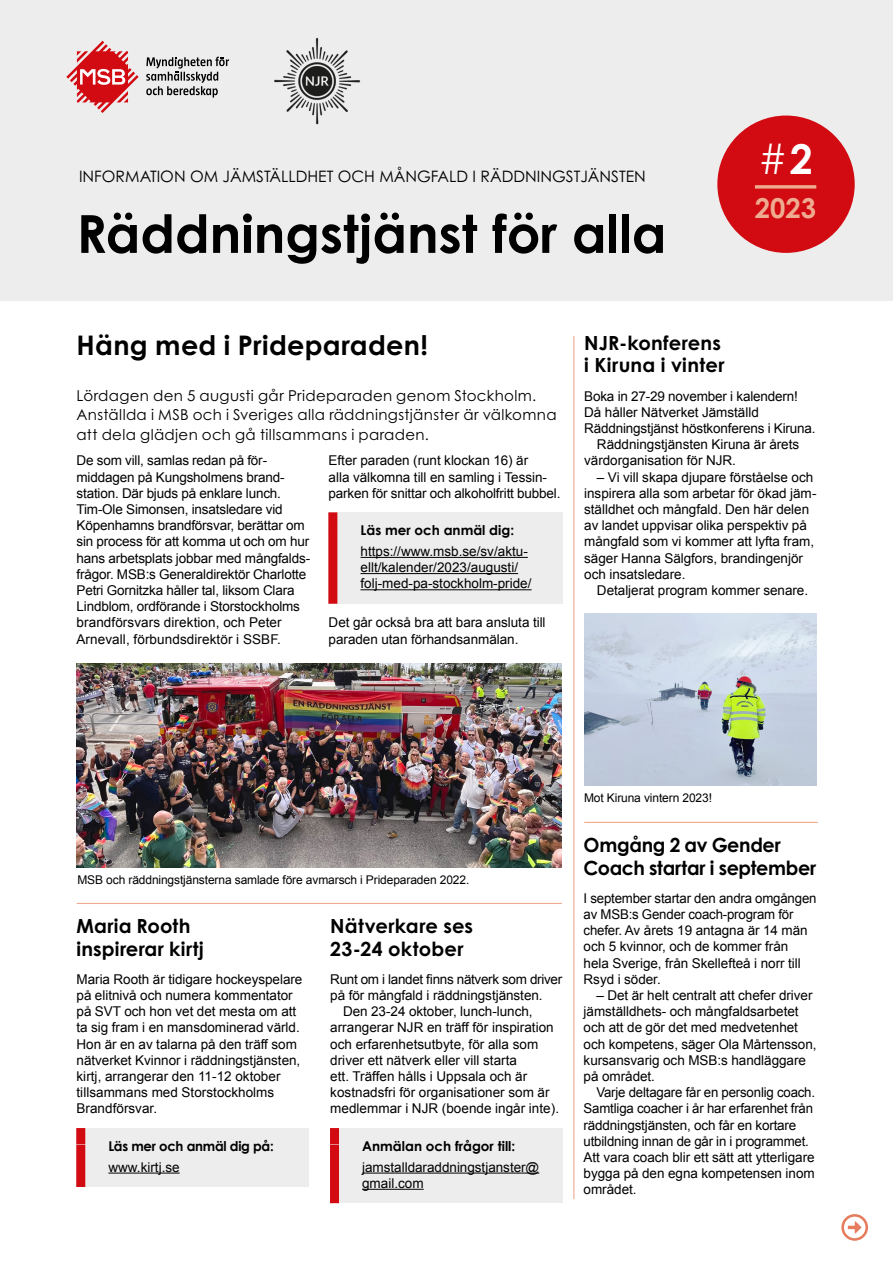
<style>
.page{position:relative;width:893px;height:1263px;background:#fff}
.page>*{position:absolute;margin:0;border:0;box-sizing:border-box;transform-origin:0 0}
.Omslag_Huvudrubrik_H{font:700 52.5px "Century Gothic Pro";color:#000}
.Knapp{font:41.1px "Century Gothic Pro";color:#fff}
.Knapp-2{font:700 27.45px "Century Gothic Pro";color:#efab91}
.Mellanrubrik_H2{font:700 27px "Century Gothic Pro";letter-spacing:.01em;color:#000}
.Underrubrik_H3{font:700 19.5px/22.5px "Century Gothic Pro";letter-spacing:.005em;color:#000}
.Underrubrik_H3-2{font:700 19.5px/22.5px "Century Gothic Pro";letter-spacing:-.02em;color:#000}
.Kategorirubrik{font:15.75px "Century Gothic Pro";color:#000}
.Ingress{font:15px/19.5px "Century Gothic Pro";letter-spacing:.02em;color:#000}
.Brödtext_utan_indrag{font:13.5px/16.2px "Arial";letter-spacing:-.005em;color:#000}
.Brödtext{font:13.5px/16.2px "Arial";letter-spacing:-.005em;color:#000}
.Textavslut{font:13.5px/16.2px "Arial";color:#000}
.Rubrik{font:700 13.5px "Century Gothic";color:#000}
.Rubrik-2{font:700 13.5px "Century Gothic";letter-spacing:-.02em;color:#000}
.Byline{font:12px "Arial";letter-spacing:-.01em;color:#000}
.s1{font-weight:700}
</style>
<div class="page">
<div style="left:0;top:0;width:893px;height:301px;background:#ededed"></div>
<div style="left:717px;top:116px;width:138px;height:137px;background:#d20a11;border-radius:50%"></div>
<svg style="left:755px;top:185px;width:61px;height:4px"></svg>
<img style="left:274px;top:37px;width:87px;height:88px">
<svg style="left:66px;top:41px;width:73px;height:72px"></svg>
<svg style="left:146px;top:57px;width:83px;height:41px"></svg>
<hr style="left:573px;top:336px;width:1px;height:863px;background:#efab91">
<div style="left:329px;top:512px;width:234px;height:26px;background:#ededed"></div>
<div style="left:328px;top:512px;width:9px;height:26px;background:#d20a11"></div>
<div style="left:329px;top:529px;width:234px;height:75px;background:#ededed"></div>
<div style="left:328px;top:529px;width:9px;height:75px;background:#d20a11"></div>
<hr style="left:360px;top:557px;width:168px;height:1px;background:#000">
<hr style="left:360px;top:573px;width:158px;height:1px;background:#000">
<hr style="left:360px;top:589px;width:172px;height:1px;background:#000">
<img style="left:77px;top:663px;width:484px;height:204px">
<div style="left:77px;top:1128px;width:232px;height:26px;background:#ededed"></div>
<div style="left:76px;top:1128px;width:9px;height:26px;background:#d20a11"></div>
<div style="left:77px;top:1144px;width:232px;height:43px;background:#ededed"></div>
<div style="left:76px;top:1144px;width:9px;height:43px;background:#d20a11"></div>
<hr style="left:108px;top:1172px;width:72px;height:1px;background:#000">
<div style="left:330px;top:1128px;width:233px;height:26px;background:#ededed"></div>
<div style="left:330px;top:1128px;width:9px;height:26px;background:#d20a11"></div>
<div style="left:330px;top:1144px;width:233px;height:59px;background:#ededed"></div>
<div style="left:330px;top:1144px;width:9px;height:59px;background:#d20a11"></div>
<hr style="left:362px;top:1172px;width:177px;height:1px;background:#000">
<hr style="left:362px;top:1189px;width:62px;height:1px;background:#000">
<img style="left:584px;top:613px;width:232px;height:172px">
<hr style="left:584px;top:822px;width:234px;height:1px;background:#efab91">
<svg style="left:841px;top:1214px;width:27px;height:27px"></svg>
<hr style="left:77px;top:903px;width:485px;height:1px;background:#efab91">
<h1 class="Kategorirubrik" style="left:79px;top:167px;width:568px">INFORMATION OM JÄMSTÄLLDHET OCH MÅNGFALD I RÄDDNINGSTJÄNSTEN</h1>
<h2 class="Omslag_Huvudrubrik_H" style="left:77px;top:201px;width:591px">Räddningstjänst för alla</h2>
<p class="Knapp" style="left:758px;top:134px;width:56px">#<span class="s1">2</span></p>
<p class="Knapp-2" style="left:755px;top:191px;width:63px">2023</p>
<h3 class="Mellanrubrik_H2" style="left:77px;top:329px;width:353px">Häng med i Prideparaden!</h3>
<p class="Ingress" style="left:77px;top:385px;width:482px">Lördagen den 5 augusti går Prideparaden genom Stockholm.<br>Anställda i MSB och i Sveriges alla räddningstjänster är välkomna att dela glädjen och gå tillsammans i paraden.</p>
<p class="Brödtext_utan_indrag" style="left:77px;top:453px;width:235px">De som vill, samlas redan på för&shy;middagen på Kungsholmens brand&shy;station. Där bjuds på enklare lunch.<br>Tim-Ole Simonsen, insatsledare vid Köpenhamns brandförsvar, berättar om sin process för att komma ut och om hur hans arbetsplats jobbar med mångfalds&shy;frågor. MSB:s Generaldirektör Charlotte Petri Gornitzka håller tal, liksom Clara Lindblom, ordförande i Storstockholms brandförsvars direktion, och Peter Arnevall, förbundsdirektör i SSBF.</p>
<p class="Brödtext_utan_indrag" style="left:329px;top:453px;width:201px">Efter paraden (runt klockan 16) är</p>
<p class="Brödtext_utan_indrag" style="left:329px;top:469px;width:233px">alla välkomna till en samling i Tessin&shy;parken för snittar och alkoholfritt bubbel.</p>
<h4 class="Rubrik" style="left:360px;top:520px;width:155px">Läs mer och anmäl dig:</h4>
<p class="Textavslut" style="left:360px;top:543px;width:173px">https://www.msb.se/sv/aktu&shy;ellt/kalender/2023/augusti/ folj-med-pa-stockholm-pride/</p>
<p class="Brödtext_utan_indrag" style="left:329px;top:615px;width:218px">Det går också bra att bara ansluta till paraden utan förhandsanmälan.</p>
<h4 class="Underrubrik_H3" style="left:584px;top:331px;width:142px">NJR-konferens i Kiruna i vinter</h4>
<p class="Brödtext_utan_indrag" style="left:584px;top:388px;width:233px">Boka in 27-29 november i kalendern!<br>Då håller Nätverket Jämställd<br>Räddningstjänst höstkonferens i Kiruna.</p>
<p class="Brödtext" style="left:584px;top:436px;width:216px;text-indent:13px">Räddningstjänsten Kiruna är årets värdorganisation för NJR.</p>
<p class="Brödtext" style="left:584px;top:469px;width:234px;text-indent:13px">– Vi vill skapa djupare förståelse och inspirera alla som arbetar för ökad jäm&shy;ställdhet och mångfald. Den här delen av landet uppvisar olika perspektiv på mångfald som vi kommer att lyfta fram, säger Hanna Sälgfors, brandingenjör och insatsledare.</p>
<p class="Brödtext" style="left:597px;top:582px;width:213px">Detaljerat program kommer senare.</p>
<p class="Byline" style="left:77px;top:872px;width:393px">MSB och räddningstjänsterna samlade före avmarsch i Prideparaden 2022.</p>
<h4 class="Underrubrik_H3" style="left:77px;top:915px;width:129px">Maria Rooth inspirerar kirtj</h4>
<p class="Brödtext_utan_indrag" style="left:77px;top:971px;width:227px">Maria Rooth är tidigare hockeyspelare på elitnivå och numera kommentator på SVT och hon vet det mesta om att ta sig fram i en mansdominerad värld.<br>Hon är en av talarna på den träff som nätverket Kvinnor i räddningstjänsten, kirtj, arrangerar den 11-12 oktober tillsammans med Storstockholms Brandförsvar.</p>
<h4 class="Rubrik-2" style="left:108px;top:1136px;width:167px">Läs mer och anmäl dig på:</h4>
<p class="Textavslut" style="left:108px;top:1159px;width:73px">www.kirtj.se</p>
<h4 class="Underrubrik_H3" style="left:330px;top:915px;width:144px">Nätverkare ses<br>23-24 oktober</h4>
<p class="Brödtext_utan_indrag" style="left:330px;top:971px;width:233px">Runt om i landet finns nätverk som driver på för mångfald i räddningstjänsten.</p>
<p class="Brödtext" style="left:330px;top:1003px;width:230px;text-indent:13px">Den 23-24 oktober, lunch-lunch, arrangerar NJR en träff för inspiration och erfarenhetsutbyte, för alla som driver ett nätverk eller vill starta<br>ett. Träffen hålls i Uppsala och är kostnadsfri för organisationer som är medlemmar i NJR (boende ingår inte).</p>
<h4 class="Rubrik" style="left:362px;top:1136px;width:155px">Anmälan och frågor till:</h4>
<p class="Textavslut" style="left:362px;top:1159px;width:179px">jamstalldaraddningstjanster@ gmail.com</p>
<p class="Byline" style="left:584px;top:790px;width:129px">Mot Kiruna vintern 2023!</p>
<h4 class="Underrubrik_H3-2" style="left:584px;top:834px;width:234px">Omgång 2 av Gender<br>Coach startar i september</h4>
<p class="Brödtext_utan_indrag" style="left:584px;top:890px;width:234px">I september startar den andra omgången av MSB:s Gender coach-program för chefer. Av årets 19 antagna är 14 män och 5 kvinnor, och de kommer från hela Sverige, från Skellefteå i norr till<br>Rsyd i söder.</p>
<p class="Brödtext" style="left:584px;top:987px;width:234px;text-indent:13px">– Det är helt centralt att chefer driver jämställdhets- och mångfaldsarbetet och att de gör det med medvetenhet och kompetens, säger Ola Mårtensson, kursansvarig och MSB:s handläggare på området.</p>
<p class="Brödtext" style="left:584px;top:1084px;width:233px;text-indent:13px">Varje deltagare får en personlig coach.<br>Samtliga coacher i år har erfarenhet från räddningstjänsten, och får en kortare utbildning innan de går in i programmet.<br>Att vara coach blir ett sätt att ytterligare bygga på den egna kompetensen inom området.</p>
</div>
